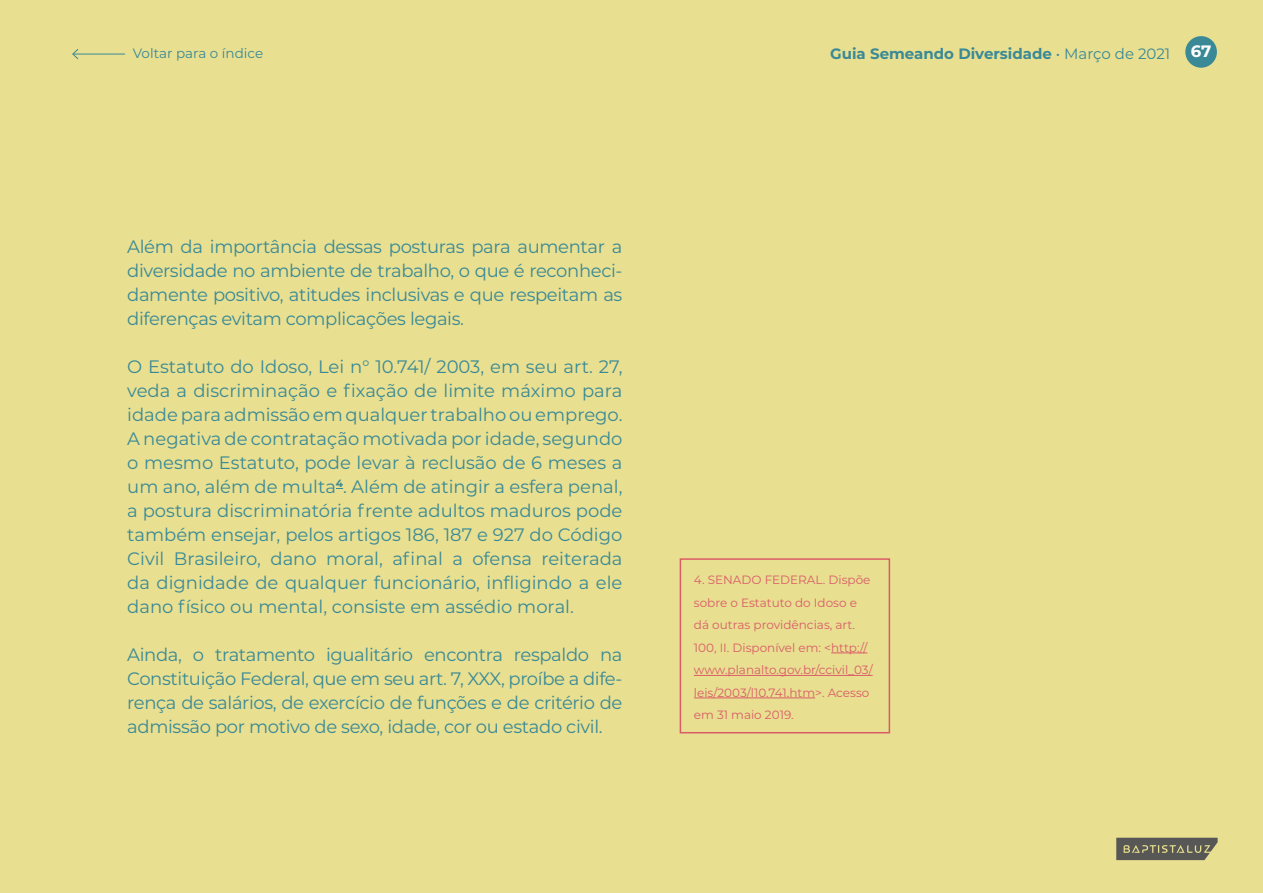
<style>
.page{position:relative;width:1263px;height:893px;background:#e8df90}
.page>*{position:absolute;margin:0;border:0;box-sizing:border-box;transform-origin:0 0}
.t1{font:18px/24px "Montserrat";letter-spacing:-.02em;color:#3a8996;text-align:justify}
.t2{font:700 15px "Montserrat";color:#3a8996}
.t3{font:13.5px "Montserrat";color:#3a8996}
.t4{font:12px/22.5px "Montserrat";color:#da5c68}
.s1{font-weight:400}
.s2{font-size:16.5px;color:#fff}
</style>
<div class="page">
<div style="left:1185px;top:36px;width:32px;height:32px;background:#3a8996;border-radius:50%"></div>
<svg style="left:1116px;top:838px;width:101px;height:22px;background:#6b6a5e"></svg>
<hr style="left:73px;top:54px;width:52px;height:1px;background:#3a8996">
<svg style="left:72px;top:49px;width:7px;height:11px"></svg>
<hr style="left:831px;top:653px;width:36px;height:1px;background:#da5c68">
<hr style="left:694px;top:675px;width:179px;height:1px;background:#da5c68">
<hr style="left:694px;top:698px;width:121px;height:1px;background:#da5c68">
<div style="left:680px;top:558px;width:210px;height:175px;border:2px solid #da5c68"></div>
<p class="t3" style="left:133px;top:44px;width:132px">Voltar para o índice</p>
<p class="t2" style="left:830px;top:43px;width:383px">Guia Semeando Diversidade <span class="s1">• Março de 2021</span> <span class="s2">67</span></p>
<p class="t1" style="left:127px;top:234px;width:497px">Além da importância dessas posturas para aumentar a diversidade no ambiente de trabalho, o que é reconheci&shy;damente positivo, atitudes inclusivas e que respeitam as diferenças evitam complicações legais.</p>
<p class="t1" style="left:127px;top:354px;width:497px">O Estatuto do Idoso, Lei n° 10.741/ 2003, em seu art. 27, veda a discriminação e fixação de limite máximo para idade para admissão em qualquer trabalho ou emprego.<br>A negativa de contratação motivada por idade, segundo o mesmo Estatuto, pode levar à reclusão de 6 meses a um ano, além de multa<sup>4</sup>. Além de atingir a esfera penal, a postura discriminatória frente adultos maduros pode também ensejar, pelos artigos 186, 187 e 927 do Código Civil Brasileiro, dano moral, afinal a ofensa reiterada da dignidade de qualquer funcionário, infligindo a ele dano físico ou mental, consiste em assédio moral.</p>
<p class="t1" style="left:127px;top:642px;width:497px">Ainda, o tratamento igualitário encontra respaldo na Constituição Federal, que em seu art. 7, XXX, proíbe a dife&shy;rença de salários, de exercício de funções e de critério de admissão por motivo de sexo, idade, cor ou estado civil.</p>
<p class="t4" style="left:694px;top:568px;width:180px">4. SENADO FEDERAL. Dispõe sobre o Estatuto do Idoso e dá outras providências, art.<br>100, II. Disponível em: &lt;http:// www.planalto.gov.br/ccivil_03/ leis/2003/l10.741.htm&gt;. Acesso em 31 maio 2019.</p>
</div>
